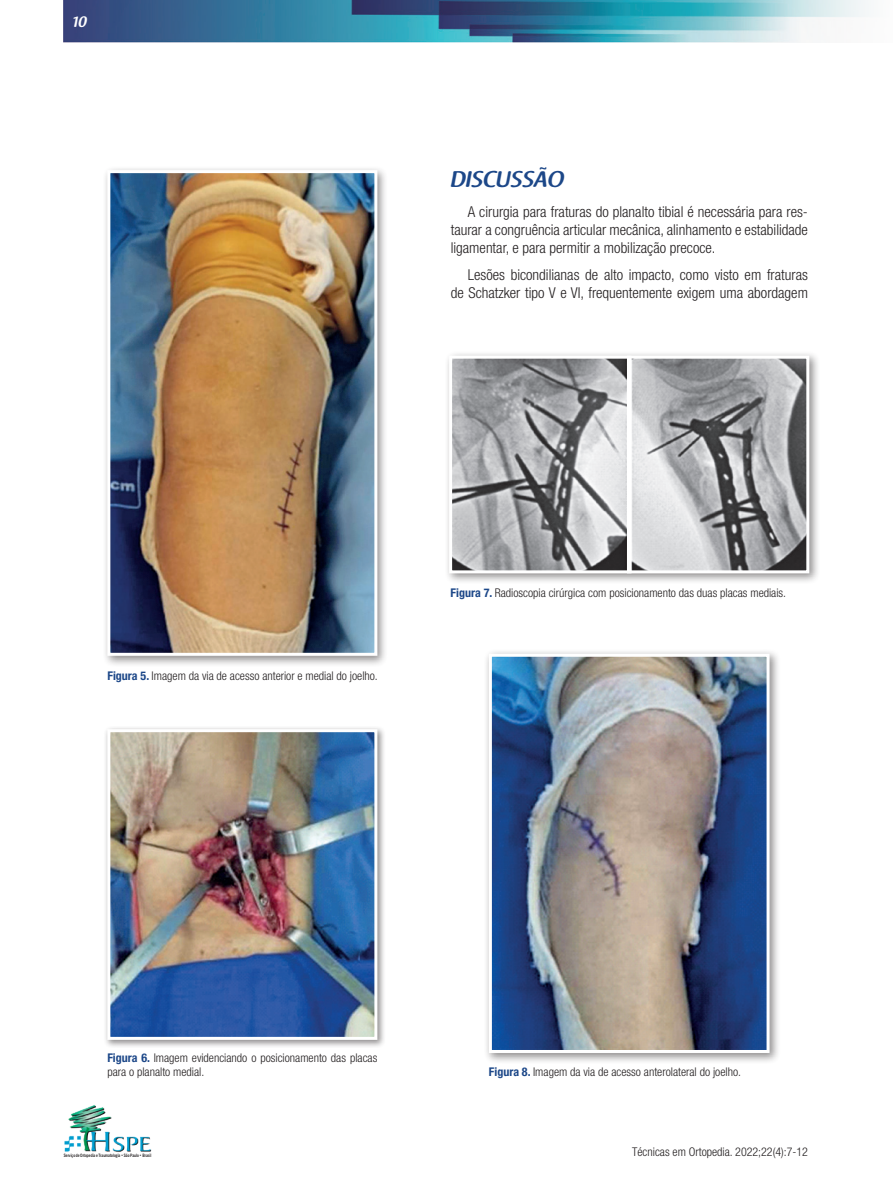
<style>
.page{position:relative;width:893px;height:1191px;background:#fff}
.page>*{position:absolute;margin:0;border:0;box-sizing:border-box;transform-origin:0 0}
.t1{font:600 22.5px "Raspoutine";color:#1c4788}
.t2{font:300 condensed 15px/18px "Helvetica Neue";color:#231f20;text-align:justify}
.t3{font:600 15px "Raspoutine";color:#fff}
.t4{font:300 condensed 12px/14px "Helvetica Neue";color:#231f20}
.t5{font:700 4.5px "News Gothic BT";color:#231f20;scale:.8 1}
.s1{font-weight:700;color:#1c4788}
</style>
<div class="page">
<img style="left:64px;top:0;width:805px;height:43px">
<img style="left:64px;top:1105px;width:87px;height:47px">
<div style="left:103px;top:725px;width:283px;height:323px;background:#231f20;opacity:.5"></div>
<img style="left:111px;top:733px;width:262px;height:302px">
<div style="left:107px;top:729px;width:270px;height:310px;border:3px solid #fff"></div>
<div style="left:102px;top:165px;width:287px;height:502px;background:#231f20;opacity:.5"></div>
<img style="left:111px;top:174px;width:262px;height:478px">
<div style="left:107px;top:170px;width:270px;height:486px;border:3px solid #fff"></div>
<div style="left:444px;top:350px;width:377px;height:234px;background:#231f20;opacity:.5"></div>
<img style="left:453px;top:360px;width:352px;height:209px">
<div style="left:449px;top:356px;width:360px;height:217px;border:3px solid #fff"></div>
<hr style="left:627px;top:356px;width:4px;height:217px;background:#fff">
<div style="left:483px;top:648px;width:297px;height:416px;background:#231f20;opacity:.5"></div>
<img style="left:493px;top:658px;width:272px;height:391px">
<div style="left:489px;top:654px;width:280px;height:399px;border:3px solid #fff"></div>
<p class="t3" style="left:72px;top:14px;width:16px">10</p>
<h1 class="t1" style="left:451px;top:166px;width:115px">DISCUSSÃO</h1>
<p class="t2" style="left:451px;top:203px;width:359px;text-indent:17px">A cirurgia para fraturas do planalto tibial é necessária para res&shy;taurar a congruência articular mecânica, alinhamento e estabilidade ligamentar, e para permitir a mobilização precoce.</p>
<p class="t2" style="left:451px;top:265px;width:359px;text-align:right">Lesões bicondilianas de alto impacto, como visto em fraturas<br>de Schatzker tipo V e VI, frequentemente exigem uma abordagem</p>
<p class="t4" style="left:108px;top:668px;width:272px"><span class="s1">Figura 5.</span> Imagem da via de acesso anterior e medial do joelho.</p>
<p class="t4" style="left:451px;top:585px;width:337px"><span class="s1">Figura 7.</span> Radioscopia cirúrgica com posicionamento das duas placas mediais.</p>
<p class="t4" style="left:107px;top:1050px;width:271px"><span class="s1">Figura 6.</span> Imagem evidenciando o posicionamento das placas para o planalto medial.</p>
<p class="t5" style="left:64px;top:1152px;width:111px">Serviço de Ortopedia e Traumatologia • São Paulo • Brasil</p>
<p class="t4" style="left:489px;top:1064px;width:254px"><span class="s1">Figura 8.</span> Imagem da via de acesso anterolateral do joelho.</p>
<p class="t4" style="left:632px;top:1145px;width:177px">Técnicas em Ortopedia. 2022;22(4):7-12</p>
</div>
